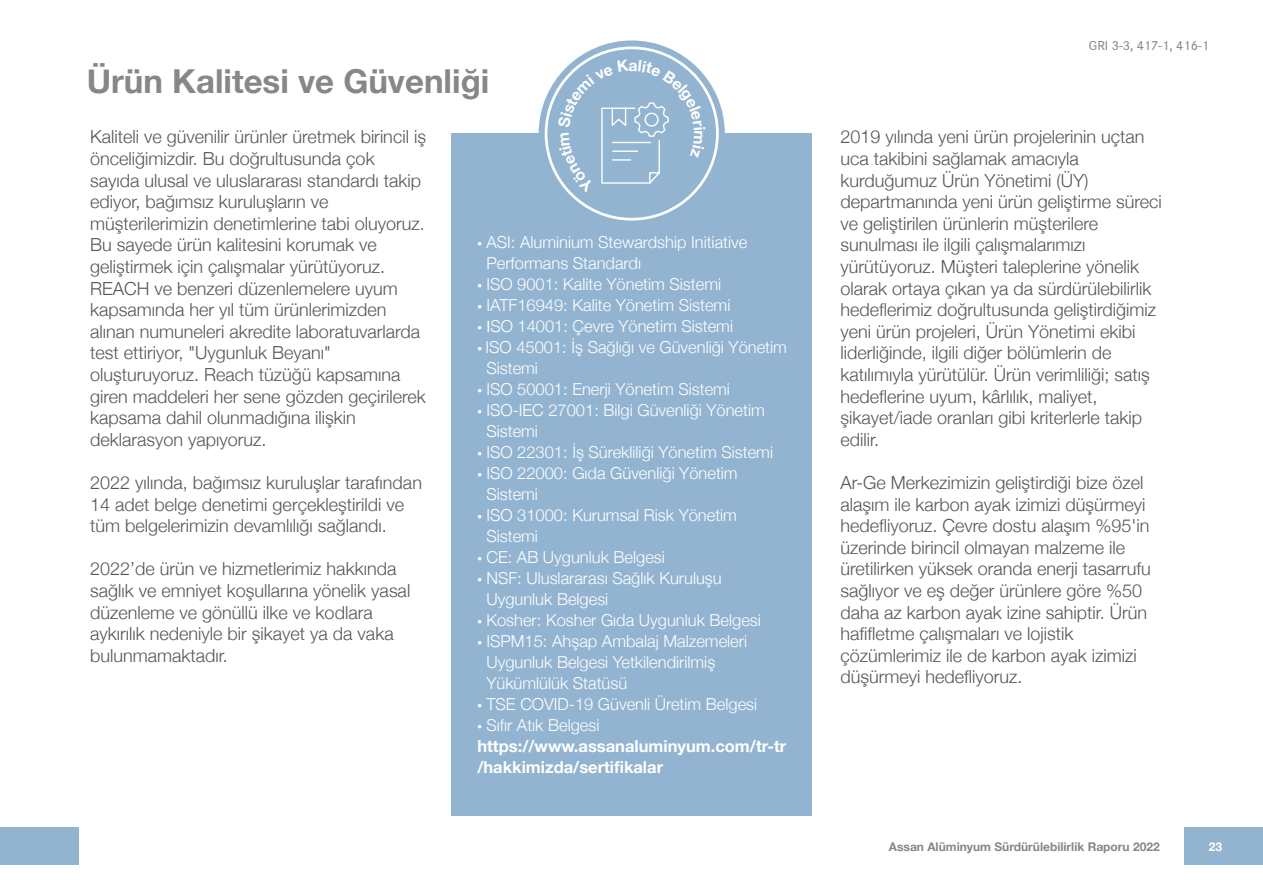
<style>
.page{position:relative;width:1263px;height:893px;background:#fff}
.page>*{position:absolute;margin:0;border:0;box-sizing:border-box;transform-origin:0 0}
.t1{font:700 33px "Helvetica Neue";color:#878786}
.t2{font:18px/21.6px "Helvetica Neue Light TB";color:#565656}
.t3{font:16.5px/21px "Helvetica Neue Light TB";color:#fff}
.t4{font:700 16.5px/21px "Helvetica Neue";color:#fff}
.t5{font:13.5px "Corporate S Medium";color:#878786}
.t6{font:700 12px "Helvetica Neue";color:#878786}
.t7{font:700 12px "Helvetica Neue";color:#fff}
.s1{font-family:"Myriad Pro"}
</style>
<div class="page">
<div style="left:0;top:827px;width:78px;height:38px;background:#93b4d0"></div>
<div style="left:1185px;top:827px;width:78px;height:38px;background:#93b4d0"></div>
<div style="left:452px;top:134px;width:360px;height:682px;background:#92b4d1"></div>
<svg style="left:539px;top:40px;width:186px;height:187px"></svg>
<svg style="left:558px;top:60px;width:147px;height:132px"></svg>
<h1 class="t1" style="left:87px;top:55px;width:404px">Ürün Kalitesi ve Güvenliği</h1>
<p class="t2" style="left:90px;top:126px;width:337px">Kaliteli ve güvenilir ürünler üretmek birincil iş önceliğimizdir. Bu doğrultusunda çok sayıda ulusal ve uluslararası standardı takip ediyor, bağımsız kuruluşların ve müşterilerimizin denetimlerine tabi oluyoruz.<br>Bu sayede ürün kalitesini korumak ve geliştirmek için çalışmalar yürütüyoruz.<br>REACH ve benzeri düzenlemelere uyum kapsamında her yıl tüm ürünlerimizden alınan numuneleri akredite laboratuvarlarda test ettiriyor, "Uygunluk Beyanı" oluşturuyoruz. Reach tüzüğü kapsamına giren maddeleri her sene gözden geçirilerek kapsama dahil olunmadığına ilişkin deklarasyon yapıyoruz.</p>
<p class="t2" style="left:90px;top:471px;width:333px">2022 yılında, bağımsız kuruluşlar tarafından<br>14 adet belge denetimi gerçekleştirildi ve tüm belgelerimizin devamlılığı sağlandı.</p>
<p class="t2" style="left:90px;top:558px;width:322px">2022’de ürün ve hizmetlerimiz hakkında sağlık ve emniyet koşullarına yönelik yasal düzenleme ve gönüllü ilke ve kodlara aykırılık nedeniyle bir şikayet ya da vaka bulunmamaktadır.</p>
<p class="t3" style="left:486px;top:232px;width:262px;text-indent:-9px"><span class="s1">•</span> ASI: Aluminium Stewardship Initiative<br>Performans Standardı</p>
<p class="t3" style="left:477px;top:274px;width:245px"><span class="s1">•</span> ISO 9001: Kalite Yönetim Sistemi</p>
<p class="t3" style="left:477px;top:295px;width:254px"><span class="s1">•</span> IATF16949: Kalite Yönetim Sistemi</p>
<p class="t3" style="left:477px;top:316px;width:257px"><span class="s1">• I</span>SO 14001: Çevre Yönetim Sistemi</p>
<p class="t3" style="left:486px;top:337px;width:302px;text-indent:-9px"><span class="s1">•</span> ISO 45001: İş Sağlığı ve Güvenliği Yönetim<br>Sistemi</p>
<p class="t3" style="left:477px;top:379px;width:254px"><span class="s1">•</span> ISO 50001: Enerji Yönetim Sistemi</p>
<p class="t3" style="left:486px;top:400px;width:280px;text-indent:-9px"><span class="s1">•</span> ISO-IEC 27001: Bilgi Güvenliği Yönetim<br>Sistemi</p>
<p class="t3" style="left:477px;top:442px;width:297px"><span class="s1">•</span> ISO 22301: İş Sürekliliği Yönetim Sistemi</p>
<p class="t3" style="left:486px;top:463px;width:253px;text-indent:-9px"><span class="s1">•</span> ISO 22000: Gıda Güvenliği Yönetim<br>Sistemi</p>
<p class="t3" style="left:486px;top:505px;width:252px;text-indent:-9px"><span class="s1">•</span> ISO 31000: Kurumsal Risk Yönetim<br>Sistemi</p>
<p class="t3" style="left:477px;top:547px;width:189px"><span class="s1">•</span> CE: AB Uygunluk Belgesi</p>
<p class="t3" style="left:486px;top:568px;width:237px;text-indent:-9px"><span class="s1">•</span> NSF: Uluslararası Sağlık Kuruluşu<br>Uygunluk Belgesi</p>
<p class="t3" style="left:477px;top:610px;width:285px"><span class="s1">•</span> Kosher: Kosher Gıda Uygunluk Belgesi</p>
<p class="t3" style="left:486px;top:631px;width:262px;text-indent:-9px"><span class="s1">•</span> ISPM15: Ahşap Ambalaj Malzemeleri<br>Uygunluk Belgesi Yetkilendirilmiş<br>Yükümlülük Statüsü</p>
<p class="t3" style="left:477px;top:694px;width:281px"><span class="s1">•</span> TSE COVID-19 Güvenli Üretim Belgesi</p>
<p class="t3" style="left:477px;top:715px;width:124px"><span class="s1">•</span> Sıfır Atık Belgesi</p>
<p class="t4" style="left:477px;top:736px;width:310px">https://www.assanaluminyum.com/tr-tr /hakkimizda/sertifikalar</p>
<p class="t5" style="left:1089px;top:38px;width:122px">GRI 3-3, 417-1, 416-1</p>
<p class="t2" style="left:840px;top:126px;width:323px">2019 yılında yeni ürün projelerinin uçtan uca takibini sağlamak amacıyla kurduğumuz Ürün Yönetimi (ÜY) departmanında yeni ürün geliştirme süreci ve geliştirilen ürünlerin müşterilere sunulması ile ilgili çalışmalarımızı yürütüyoruz. Müşteri taleplerine yönelik olarak ortaya çıkan ya da sürdürülebilirlik hedeflerimiz doğrultusunda geliştirdiğimiz yeni ürün projeleri, Ürün Yönetimi ekibi liderliğinde, ilgili diğer bölümlerin de katılımıyla yürütülür. Ürün verimliliği; satış hedeflerine uyum, kârlılık, maliyet, şikayet/iade oranları gibi kriterlerle takip edilir.</p>
<p class="t2" style="left:840px;top:471px;width:312px">Ar-Ge Merkezimizin geliştirdiği bize özel alaşım ile karbon ayak izimizi düşürmeyi hedefliyoruz. Çevre dostu alaşım %95'in üzerinde birincil olmayan malzeme ile üretilirken yüksek oranda enerji tasarrufu sağlıyor ve eş değer ürünlere göre %50 daha az karbon ayak izine sahiptir. Ürün hafifletme çalışmaları ve lojistik çözümlerimiz ile de karbon ayak izimizi düşürmeyi hedefliyoruz.</p>
<p class="t6" style="left:889px;top:837px;width:272px">Assan Alüminyum Sürdürülebilirlik Raporu 2022</p>
<p class="t7" style="left:1209px;top:837px;width:15px">23</p>
</div>
